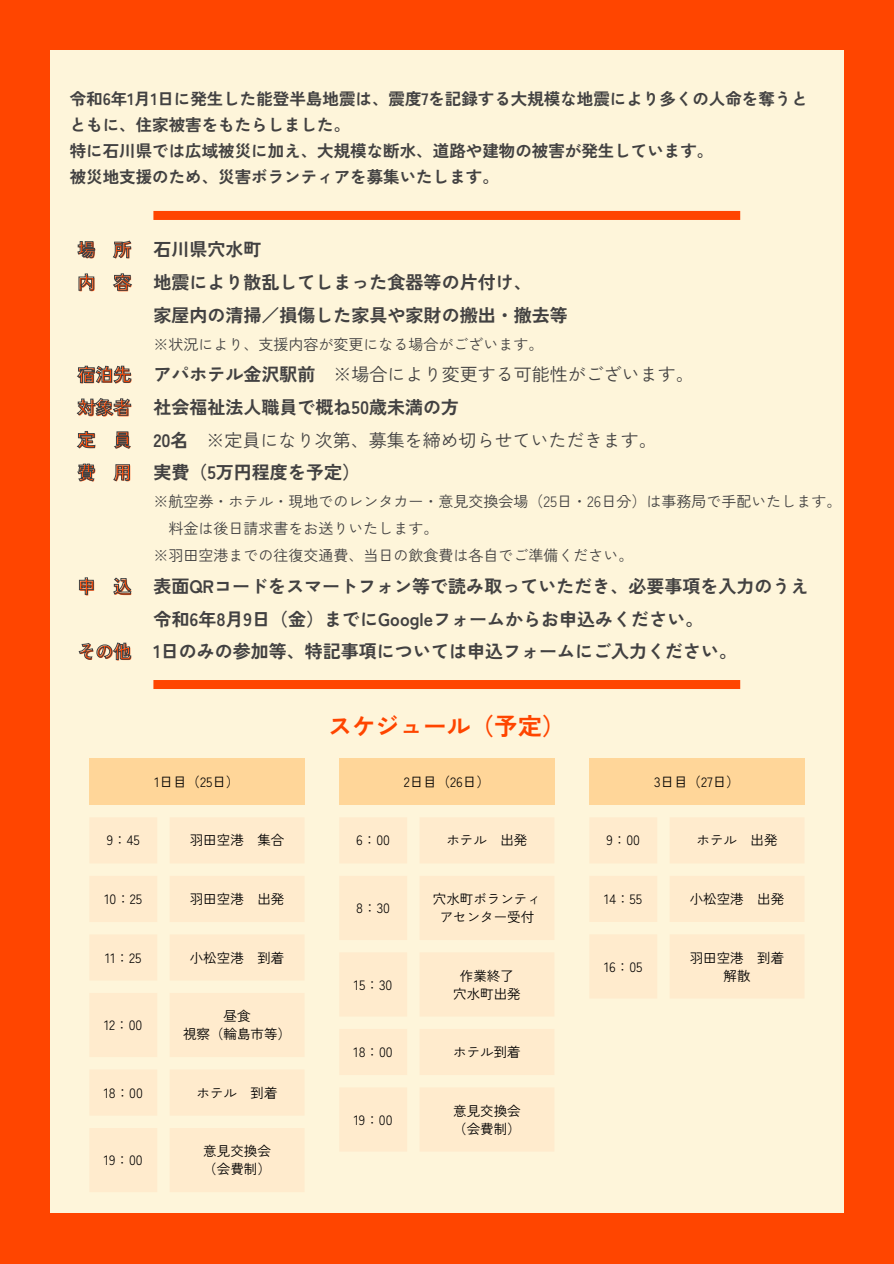
<style>
.page{position:relative;width:894px;height:1264px;background:#fff}
.page>*{position:absolute;margin:0;border:0;box-sizing:border-box;transform-origin:0 0}
.t1{font:700 23.7px "Zen Kaku Gothic New";color:#ff4500}
.t2{font:700 18px "Zen Kaku Gothic New";color:#424141}
.t3{font:18px "Zen Kaku Gothic New";color:#424141}
.t4{font:700 18px/32.7px "Zen Kaku Gothic New";color:#ff4500}
.t5{font:700 16.5px/25.8px "Zen Kaku Gothic New";color:#424141}
.t6{font:15px "Zen Kaku Gothic New";color:#424141}
.t7{font:13.5px/18px "Zen Kaku Gothic New";color:#000;text-align:center}
.s1{font-weight:700}
</style>
<div class="page">
<div style="left:0;top:0;width:893px;height:1263px;background:#ff4500"></div>
<div style="left:50px;top:50px;width:793px;height:1162px;background:#fef5da"></div>
<div style="left:153px;top:211px;width:587px;height:9px;background:#ff4500"></div>
<svg style="left:77px;top:240px;width:54px;height:19px"></svg>
<svg style="left:78px;top:273px;width:54px;height:18px"></svg>
<svg style="left:77px;top:365px;width:55px;height:18px"></svg>
<svg style="left:76px;top:398px;width:55px;height:18px"></svg>
<svg style="left:76px;top:431px;width:55px;height:18px"></svg>
<svg style="left:77px;top:463px;width:53px;height:18px"></svg>
<svg style="left:79px;top:577px;width:53px;height:18px"></svg>
<svg style="left:78px;top:642px;width:53px;height:18px"></svg>
<div style="left:153px;top:680px;width:587px;height:9px;background:#ff4500"></div>
<div style="left:339px;top:758px;width:215px;height:47px;background:#ffd699"></div>
<svg style="left:340px;top:818px;width:214px;height:333px;fill:#ffebcd"></svg>
<div style="left:89px;top:758px;width:215px;height:47px;background:#ffd699"></div>
<svg style="left:90px;top:818px;width:214px;height:374px;fill:#ffebcd"></svg>
<div style="left:589px;top:758px;width:215px;height:47px;background:#ffd699"></div>
<svg style="left:590px;top:818px;width:214px;height:180px"></svg>
<p class="t5" style="left:70px;top:85px;width:739px">令和6年1月1日に発生した能登半島地震は、震度7を記録する大規模な地震により多くの人命を奪うとともに、住家被害をもたらしました。<br>特に石川県では広域被災に加え、大規模な断水、道路や建物の被害が発生しています。<br>被災地支援のため、災害ボランティアを募集いたします。</p>
<h2 class="t4" style="left:78px;top:233px;width:56px">場 所内 容</h2>
<h2 class="t4" style="left:78px;top:358px;width:56px;text-align:justify">宿泊先対象者定 員費 用</h2>
<h2 class="t4" style="left:78px;top:569px;width:56px">申 込</h2>
<h2 class="t4" style="left:78px;top:634px;width:56px">その他</h2>
<p class="t2" style="left:153px;top:235px;width:110px">石川県穴水町</p>
<p class="t2" style="left:153px;top:268px;width:380px">地震により散乱してしまった食器等の片付け、</p>
<p class="t2" style="left:153px;top:301px;width:416px">家屋内の清掃／損傷した家具や家財の搬出・撤去等</p>
<p class="t6" style="left:153px;top:332px;width:391px">※状況により、支援内容が変更になる場合がございます。</p>
<p class="t3" style="left:153px;top:360px;width:542px"><span class="s1">アパホテル金沢駅前</span> ※場合により変更する可能性がございます。</p>
<p class="t2" style="left:153px;top:393px;width:307px">社会福祉法人職員で概ね50歳未満の方</p>
<p class="t3" style="left:153px;top:426px;width:505px"><span class="s1">20名</span> ※定員になり次第、募集を締め切らせていただきます。</p>
<p class="t2" style="left:153px;top:458px;width:208px">実費（5万円程度を予定）</p>
<p class="t6" style="left:153px;top:490px;width:689px">※航空券・ホテル・現地でのレンタカー・意見交換会場（25日・26日分）は事務局で手配いたします。</p>
<p class="t6" style="left:168px;top:517px;width:271px">料金は後日請求書をお送りいたします。</p>
<p class="t6" style="left:153px;top:544px;width:481px">※羽田空港までの往復交通費、当日の飲食費は各自でご準備ください。</p>
<p class="t2" style="left:153px;top:572px;width:656px">表面QRコードをスマートフォン等で読み取っていただき、必要事項を入力のうえ</p>
<p class="t2" style="left:153px;top:604px;width:551px">令和6年8月9日（金）までにGoogleフォームからお申込みください。</p>
<p class="t2" style="left:153px;top:637px;width:585px">1日のみの参加等、特記事項については申込フォームにご入力ください。</p>
<p class="t7" style="left:154px;top:772px;width:86px">1日目（25日）</p>
<p class="t1" style="left:328px;top:707px;width:239px">スケジュール（予定）</p>
<h2 class="t7" style="left:403px;top:772px;width:88px">2日目（26日）</h2>
<p class="t7" style="left:654px;top:772px;width:87px">3日目（27日）</p>
<p class="t7" style="left:107px;top:830px;width:34px">9：45</p>
<h1 class="t7" style="left:190px;top:830px;width:96px">羽田空港 集合</h1>
<p class="t7" style="left:104px;top:889px;width:39px">10：25</p>
<p class="t7" style="left:190px;top:889px;width:96px">羽田空港 出発</p>
<p class="t7" style="left:105px;top:947px;width:38px">11：25</p>
<p class="t7" style="left:190px;top:947px;width:96px">小松空港 到着</p>
<p class="t7" style="left:104px;top:1015px;width:40px">12：00</p>
<p class="t7" style="left:223px;top:1006px;width:29px">昼食</p>
<p class="t7" style="left:183px;top:1024px;width:110px">視察（輪島市等）</p>
<p class="t7" style="left:104px;top:1082px;width:41px">18：00</p>
<p class="t7" style="left:196px;top:1082px;width:83px">ホテル 到着</p>
<p class="t7" style="left:104px;top:1150px;width:40px">19：00</p>
<p class="t7" style="left:203px;top:1141px;width:69px">意見交換会</p>
<p class="t7" style="left:203px;top:1159px;width:69px">（会費制）</p>
<p class="t7" style="left:356px;top:830px;width:35px">6：00</p>
<p class="t7" style="left:446px;top:830px;width:83px">ホテル 出発</p>
<p class="t7" style="left:356px;top:898px;width:35px">8：30</p>
<p class="t7" style="left:433px;top:889px;width:110px">穴水町ボランティアセンター受付</p>
<p class="t7" style="left:354px;top:974px;width:40px">15：30</p>
<p class="t7" style="left:460px;top:965px;width:56px">作業終了</p>
<p class="t7" style="left:453px;top:983px;width:69px">穴水町出発</p>
<p class="t7" style="left:353px;top:1042px;width:41px">18：00</p>
<p class="t7" style="left:453px;top:1042px;width:69px">ホテル到着</p>
<p class="t7" style="left:354px;top:1109px;width:40px">19：00</p>
<p class="t7" style="left:453px;top:1100px;width:69px">意見交換会</p>
<p class="t7" style="left:453px;top:1118px;width:69px">（会費制）</p>
<p class="t7" style="left:606px;top:830px;width:35px">9：00</p>
<p class="t7" style="left:696px;top:830px;width:83px">ホテル 出発</p>
<p class="t7" style="left:604px;top:889px;width:39px">14：55</p>
<p class="t7" style="left:689px;top:889px;width:96px">小松空港 出発</p>
<p class="t7" style="left:604px;top:956px;width:40px">16：05</p>
<p class="t7" style="left:689px;top:947px;width:96px">羽田空港 到着</p>
<p class="t7" style="left:723px;top:965px;width:29px">解散</p>
</div>
